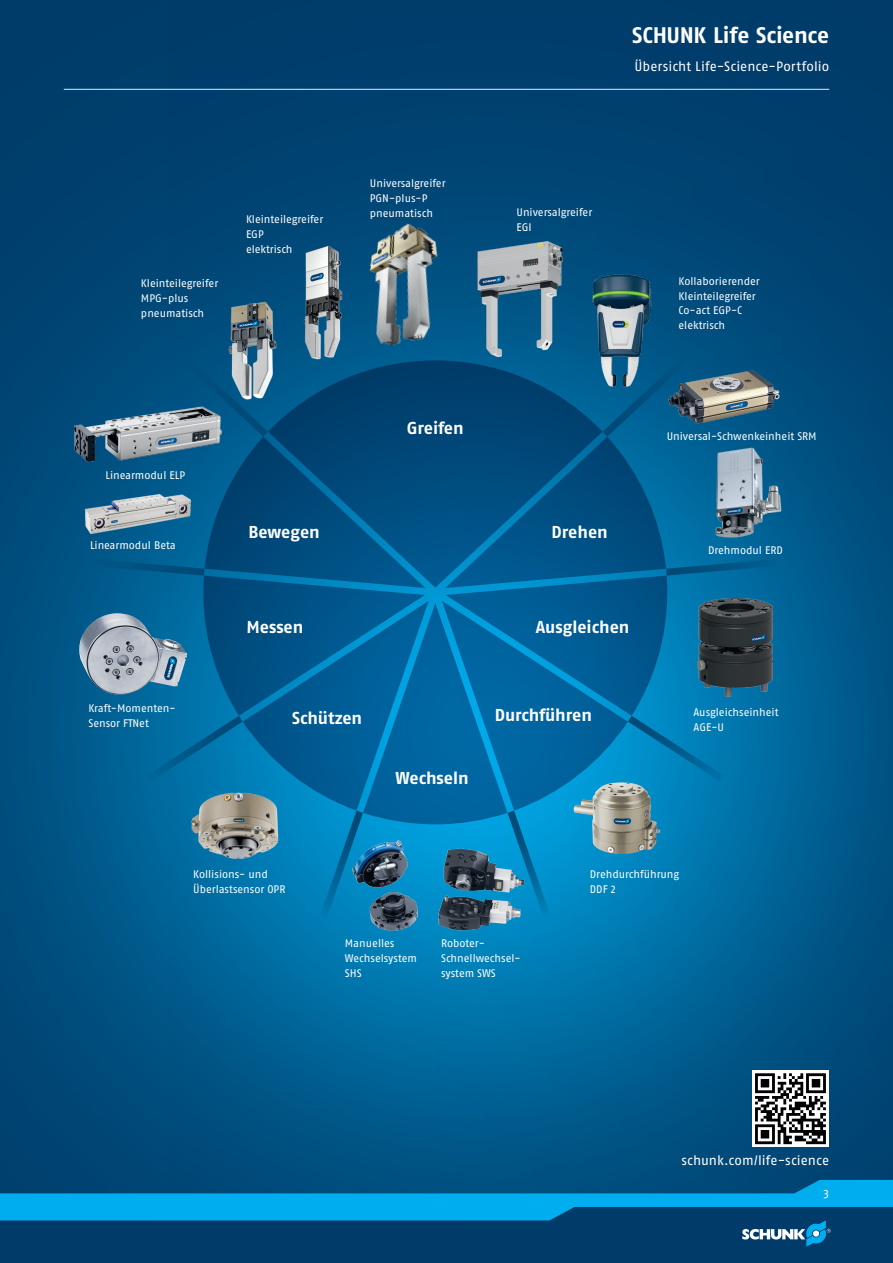
<style>
.page{position:relative;width:893px;height:1263px;background:#fff}
.page>*{position:absolute;margin:0;border:0;box-sizing:border-box;transform-origin:0 0}
.t1{font:700 22.5px "SCHUNK Fago Pro";letter-spacing:-.005em;color:#fff}
.t2{font:700 17.25px "SCHUNK Fago Pro";color:#fff}
.t3{font:13.5px "SCHUNK Fago Pro";letter-spacing:.01em;color:#fff}
.t4{font:12px "SCHUNK Fago Pro";color:#fff}
.t5{font:10.95px/14.9px "SCHUNK Fago Pro";color:#fff}
</style>
<div class="page">
<img style="left:0;top:0;width:893px;height:1180px">
<div style="left:0;top:1202px;width:893px;height:61px;background:#003b69"></div>
<svg style="left:0;top:1180px;width:893px;height:67px"></svg>
<hr style="left:64px;top:89px;width:765px;height:1px;background:#e1edf8">
<img style="left:698px;top:599px;width:74px;height:98px">
<img style="left:477px;top:242px;width:85px;height:114px">
<img style="left:73px;top:406px;width:130px;height:57px">
<img style="left:715px;top:448px;width:66px;height:90px">
<img style="left:439px;top:849px;width:85px;height:82px">
<svg style="left:203px;top:360px;width:464px;height:464px;background:#005a90"></svg>
<svg style="left:182px;top:356px;width:86px;height:81px;background:#1e628a"></svg>
<svg style="left:94px;top:559px;width:111px;height:17px;background:#005a8b"></svg>
<svg style="left:146px;top:716px;width:97px;height:66px;background:#0070a5"></svg>
<svg style="left:320px;top:810px;width:43px;height:107px;background:#0081b9"></svg>
<svg style="left:508px;top:810px;width:42px;height:107px;background:#0c8fc6"></svg>
<svg style="left:628px;top:716px;width:96px;height:66px;background:#0080b9"></svg>
<svg style="left:666px;top:559px;width:111px;height:17px;background:#006396"></svg>
<svg style="left:603px;top:356px;width:85px;height:81px;background:#005e90"></svg>
<img style="left:86px;top:495px;width:104px;height:38px">
<img style="left:75px;top:613px;width:112px;height:84px">
<img style="left:191px;top:790px;width:88px;height:69px">
<img style="left:573px;top:782px;width:87px;height:73px">
<img style="left:360px;top:219px;width:83px;height:131px">
<img style="left:303px;top:246px;width:40px;height:113px">
<img style="left:228px;top:301px;width:49px;height:98px">
<img style="left:352px;top:840px;width:66px;height:91px">
<img style="left:669px;top:370px;width:110px;height:54px">
<img style="left:580px;top:273px;width:81px;height:115px">
<div style="left:752px;top:1070px;width:77px;height:77px;background:#fff"></div>
<svg style="left:755px;top:1073px;width:71px;height:71px"></svg>
<h1 class="t1" style="left:632px;top:22px;width:198px">SCHUNK Life Science</h1>
<p class="t3" style="left:635px;top:58px;width:196px">Übersicht Life-Science-Portfolio</p>
<p class="t5" style="left:246px;top:211px;width:79px">Kleinteilegreifer<br>EGP<br>elektrisch</p>
<p class="t5" style="left:370px;top:176px;width:77px">Universalgreifer<br>PGN-plus-P pneumatisch</p>
<p class="t5" style="left:516px;top:205px;width:77px">Universalgreifer<br>EGI</p>
<p class="t5" style="left:141px;top:276px;width:79px">Kleinteilegreifer<br>MPG-plus pneumatisch</p>
<p class="t5" style="left:679px;top:273px;width:83px">Kollaborierender<br>Kleinteilegreifer<br>Co-act EGP-C elektrisch</p>
<h2 class="t2" style="left:407px;top:418px;width:58px">Greifen</h2>
<p class="t5" style="left:667px;top:429px;width:151px">Universal-Schwenkeinheit SRM</p>
<p class="t5" style="left:106px;top:467px;width:81px">Linearmodul ELP</p>
<p class="t5" style="left:90px;top:538px;width:87px">Linearmodul Beta</p>
<h2 class="t2" style="left:248px;top:521px;width:73px">Bewegen</h2>
<h2 class="t2" style="left:552px;top:522px;width:58px">Drehen</h2>
<p class="t5" style="left:708px;top:542px;width:77px">Drehmodul ERD</p>
<h2 class="t2" style="left:247px;top:617px;width:58px">Messen</h2>
<h2 class="t2" style="left:536px;top:617px;width:95px">Ausgleichen</h2>
<p class="t5" style="left:88px;top:700px;width:89px">Kraft-Momenten-<br>Sensor FTNet</p>
<h2 class="t2" style="left:292px;top:708px;width:72px">Schützen</h2>
<h2 class="t2" style="left:495px;top:704px;width:99px">Durchführen</h2>
<p class="t5" style="left:693px;top:705px;width:87px">Ausgleichseinheit<br>AGE-U</p>
<h2 class="t2" style="left:395px;top:768px;width:75px">Wechseln</h2>
<p class="t5" style="left:193px;top:867px;width:94px">Kollisions- und<br>Überlastsensor OPR</p>
<p class="t5" style="left:590px;top:866px;width:91px">Drehdurchführung<br>DDF 2</p>
<p class="t5" style="left:345px;top:936px;width:74px">Manuelles<br>Wechselsystem<br>SHS</p>
<p class="t5" style="left:441px;top:936px;width:81px">Roboter-<br>Schnellwechsel&shy;system SWS</p>
<p class="t3" style="left:681px;top:1152px;width:149px">schunk.com/life-science</p>
<p class="t4" style="left:823px;top:1186px;width:7px">3</p>
</div>
